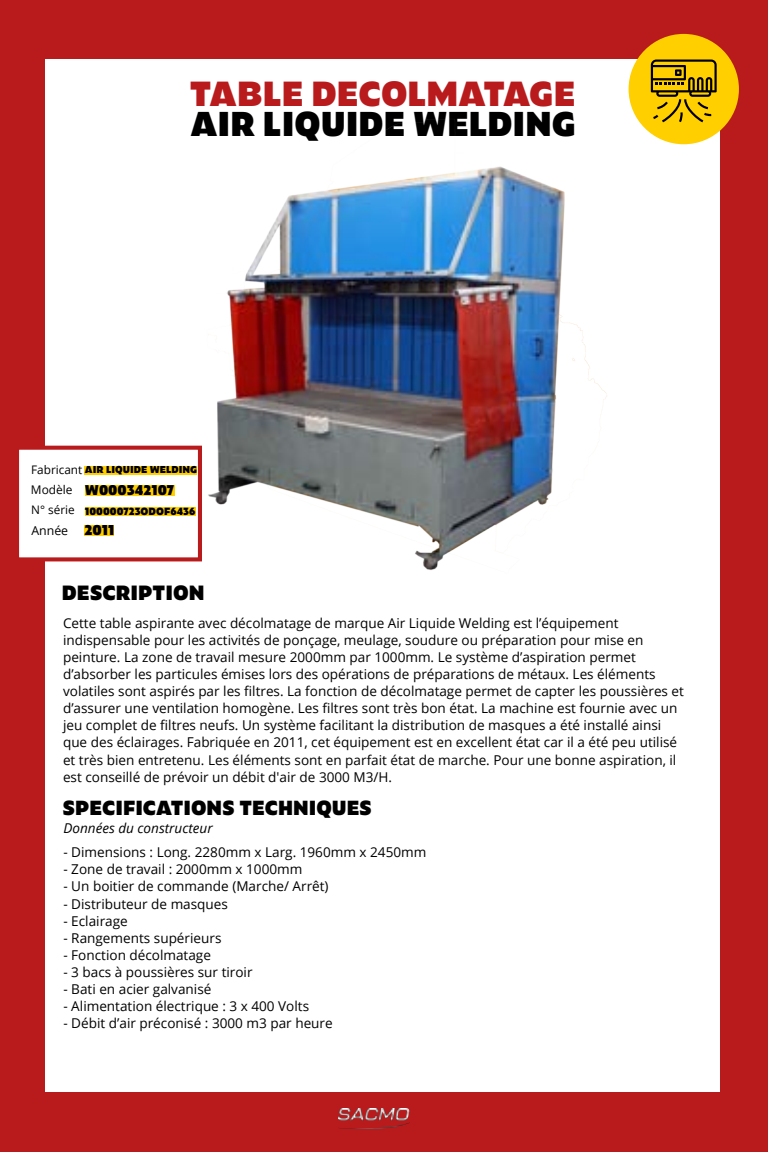
<style>
.page{position:relative;width:768px;height:1152px;background:#b91b1d}
.page>*{position:absolute;margin:0;border:0;box-sizing:border-box;transform-origin:0 0}
.t1{font:900 32.4px "Zeitung Micro Pro";color:#b91b1d}
.t2{font:900 32px "Zeitung Micro Pro";color:#000}
.t3{font:900 19.2px "Zeitung Micro Pro";color:#000}
.t4{font:13.6px/17.2px "Open Sans";color:#000}
.t5{font:italic 13.6px "Open Sans";color:#000}
.t6{font:900 13.2px "Zeitung Micro Pro";color:#000}
.t7{font:12.4px "Open Sans";color:#000}
.t8{font:12px "Open Sans";color:#000}
.t9{font:11.6px "Open Sans";color:#000}
.t10{font:900 9.6px "Zeitung Micro Pro";color:#000}
.t11{font:900 9.2px "Zeitung Micro Pro";color:#000}
</style>
<div class="page">
<div style="left:45px;top:60px;width:675px;height:1032px;background:#fff"></div>
<img style="left:339px;top:1108px;width:71px;height:20px">
<div style="left:17px;top:448px;width:183px;height:111px;background:#fff"></div>
<div style="left:15px;top:446px;width:187px;height:115px;border:4px solid #b91b1d"></div>
<img style="left:63px;top:99px;width:675px;height:471px">
<div style="left:629px;top:34px;width:110px;height:110px;background:#ffcf00;border-radius:50%"></div>
<svg style="left:651px;top:60px;width:66px;height:62px"></svg>
<h1 class="t1" style="left:190px;top:67px;width:387px">TABLE DECOLMATAGE</h1>
<h2 class="t2" style="left:190px;top:98px;width:387px">AIR LIQUIDE WELDING</h2>
<p class="t9" style="left:31px;top:462px;width:53px">Fabricant</p>
<p class="t8" style="left:31px;top:481px;width:43px">Modèle</p>
<p class="t9" style="left:31px;top:502px;width:45px">N° série</p>
<p class="t7" style="left:31px;top:522px;width:38px">Année</p>
<p class="t11" style="left:85px;top:462px;width:114px">AIR LIQUIDE WELDING</p>
<p class="t6" style="left:85px;top:479px;width:91px">W000342107</p>
<p class="t10" style="left:85px;top:503px;width:112px">100000723ODOF6436</p>
<p class="t6" style="left:85px;top:519px;width:32px">2011</p>
<h3 class="t3" style="left:62px;top:577px;width:144px">DESCRIPTION</h3>
<p class="t4" style="left:63px;top:614px;width:622px">Cette table aspirante avec décolmatage de marque Air Liquide Welding est l’équipement indispensable pour les activités de ponçage, meulage, soudure ou préparation pour mise en peinture. La zone de travail mesure 2000mm par 1000mm. Le système d’aspiration permet d’absorber les particules émises lors des opérations de préparations de métaux. Les éléments volatiles sont aspirés par les filtres. La fonction de décolmatage permet de capter les poussières et d’assurer une ventilation homogène. Les filtres sont très bon état. La machine est fournie avec un jeu complet de filtres neufs. Un système facilitant la distribution de masques a été installé ainsi que des éclairages. Fabriquée en 2011, cet équipement est en excellent état car il a été peu utilisé et très bien entretenu. Les éléments sont en parfait état de marche. Pour une bonne aspiration, il est conseillé de prévoir un débit d'air de 3000 M3/H.</p>
<h3 class="t3" style="left:63px;top:792px;width:311px">SPECIFICATIONS TECHNIQUES</h3>
<p class="t5" style="left:63px;top:819px;width:151px">Données du constructeur</p>
<p class="t4" style="left:63px;top:843px;width:364px">- Dimensions : Long. 2280mm x Larg. 1960mm x 2450mm</p>
<p class="t4" style="left:63px;top:860px;width:240px">- Zone de travail : 2000mm x 1000mm</p>
<p class="t4" style="left:63px;top:878px;width:267px">- Un boitier de commande (Marche/ Arrêt)</p>
<p class="t4" style="left:63px;top:895px;width:166px">- Distributeur de masques</p>
<p class="t4" style="left:63px;top:912px;width:66px">- Eclairage</p>
<p class="t4" style="left:63px;top:929px;width:160px">- Rangements supérieurs</p>
<p class="t4" style="left:63px;top:946px;width:149px">- Fonction décolmatage</p>
<p class="t4" style="left:63px;top:963px;width:191px">- 3 bacs à poussières sur tiroir</p>
<p class="t4" style="left:63px;top:980px;width:150px">- Bati en acier galvanisé</p>
<p class="t4" style="left:63px;top:997px;width:247px">- Alimentation électrique : 3 x 400 Volts</p>
<p class="t4" style="left:63px;top:1014px;width:271px">- Débit d’air préconisé : 3000 m3 par heure</p>
</div>
